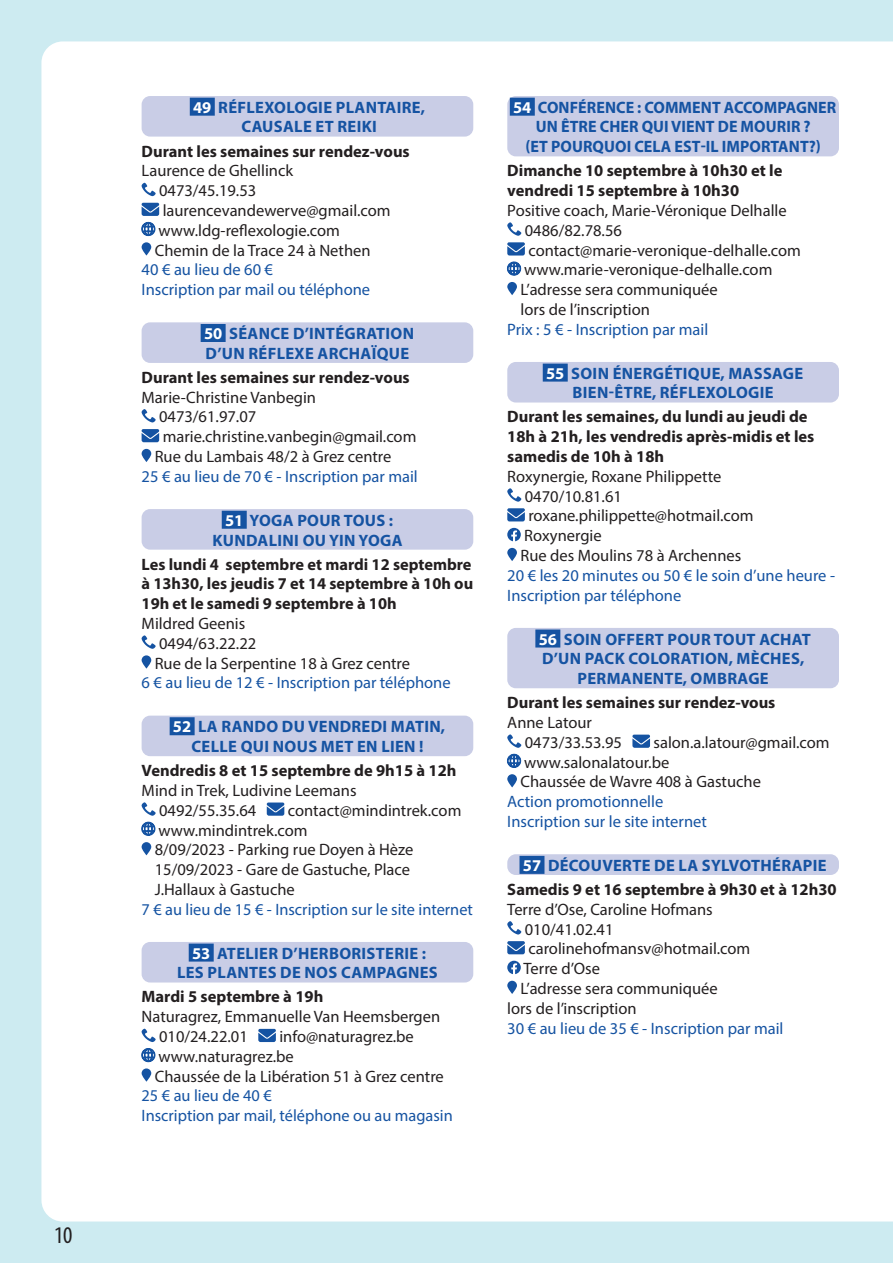
<style>
.page{position:relative;width:893px;height:1263px;background:#cdebf1}
.page>*{position:absolute;margin:0;border:0;box-sizing:border-box;transform-origin:0 0}
.t1{font:condensed 24px "Myriad Pro";color:#231f20}
.t2{font:16.5px/19.8px "Myriad Pro";color:#231f20}
.t3{font:700 16.5px/19.8px "Myriad Pro";color:#231f20}
.t4{font:700 16.5px/19.8px "Myriad Pro";letter-spacing:.02em;color:#1553a2;text-align:center}
.t5{font:16.5px/19.8px "Myriad Pro";color:#1553a2}
.s1{color:#fff}
.s2{color:#1553a2}
</style>
<div class="page">
<div style="left:41px;top:41px;width:852px;height:1180px;background:#fff"></div>
<div style="left:142px;top:96px;width:331px;height:41px;background:#c9cde6;border-radius:9px"></div>
<div style="left:190px;top:98px;width:25px;height:18px;background:#1553a2"></div>
<div style="left:142px;top:322px;width:331px;height:41px;background:#c9cde6;border-radius:9px"></div>
<div style="left:201px;top:324px;width:25px;height:18px;background:#1553a2"></div>
<div style="left:142px;top:509px;width:331px;height:41px;background:#c9cde6;border-radius:9px"></div>
<div style="left:222px;top:511px;width:25px;height:18px;background:#1553a2"></div>
<div style="left:142px;top:716px;width:331px;height:40px;background:#c9cde6;border-radius:9px"></div>
<div style="left:170px;top:717px;width:25px;height:18px;background:#1553a2"></div>
<div style="left:142px;top:942px;width:331px;height:40px;background:#c9cde6;border-radius:9px"></div>
<div style="left:189px;top:943px;width:25px;height:18px;background:#1553a2"></div>
<svg style="left:142px;top:183px;width:14px;height:13px"></svg>
<svg style="left:142px;top:203px;width:17px;height:13px"></svg>
<svg style="left:141px;top:222px;width:14px;height:14px"></svg>
<svg style="left:142px;top:242px;width:9px;height:14px"></svg>
<svg style="left:142px;top:409px;width:14px;height:13px"></svg>
<svg style="left:142px;top:429px;width:17px;height:13px"></svg>
<svg style="left:142px;top:449px;width:9px;height:13px"></svg>
<svg style="left:142px;top:635px;width:14px;height:14px"></svg>
<svg style="left:142px;top:655px;width:9px;height:14px"></svg>
<svg style="left:142px;top:802px;width:14px;height:14px"></svg>
<svg style="left:267px;top:802px;width:17px;height:14px"></svg>
<svg style="left:141px;top:822px;width:14px;height:14px"></svg>
<svg style="left:142px;top:842px;width:9px;height:13px"></svg>
<svg style="left:142px;top:1029px;width:14px;height:13px"></svg>
<svg style="left:258px;top:1029px;width:18px;height:13px"></svg>
<svg style="left:141px;top:1048px;width:14px;height:14px"></svg>
<svg style="left:142px;top:1068px;width:9px;height:14px"></svg>
<div style="left:507px;top:96px;width:332px;height:60px;background:#c9cde6;border-radius:9px"></div>
<div style="left:510px;top:98px;width:25px;height:18px;background:#1553a2"></div>
<div style="left:507px;top:362px;width:332px;height:40px;background:#c9cde6;border-radius:9px"></div>
<div style="left:543px;top:364px;width:25px;height:18px;background:#1553a2"></div>
<div style="left:507px;top:628px;width:332px;height:60px;background:#c9cde6;border-radius:9px"></div>
<div style="left:535px;top:629px;width:25px;height:18px;background:#1553a2"></div>
<div style="left:507px;top:854px;width:332px;height:21px;background:#c9cde6;border-radius:9px"></div>
<div style="left:519px;top:856px;width:25px;height:18px;background:#1553a2"></div>
<svg style="left:507px;top:222px;width:14px;height:14px"></svg>
<svg style="left:507px;top:242px;width:18px;height:14px"></svg>
<svg style="left:507px;top:262px;width:14px;height:14px"></svg>
<svg style="left:507px;top:282px;width:10px;height:13px"></svg>
<svg style="left:507px;top:488px;width:14px;height:14px"></svg>
<svg style="left:507px;top:508px;width:18px;height:13px"></svg>
<svg style="left:507px;top:528px;width:14px;height:13px"></svg>
<svg style="left:507px;top:548px;width:10px;height:13px"></svg>
<svg style="left:507px;top:734px;width:14px;height:14px"></svg>
<svg style="left:632px;top:735px;width:18px;height:13px"></svg>
<svg style="left:507px;top:754px;width:14px;height:14px"></svg>
<svg style="left:507px;top:774px;width:10px;height:13px"></svg>
<svg style="left:507px;top:921px;width:14px;height:13px"></svg>
<svg style="left:507px;top:941px;width:18px;height:13px"></svg>
<svg style="left:507px;top:961px;width:14px;height:13px"></svg>
<svg style="left:507px;top:981px;width:10px;height:13px"></svg>
<h1 class="t1" style="left:54px;top:1220px;width:20px">10</h1>
<p class="t4" style="left:193px;top:97px;width:233px"><span class="s1">49</span> RÉFLEXOLOGIE PLANTAIRE,<br>CAUSALE ET REIKI</p>
<p class="t3" style="left:142px;top:141px;width:270px">Durant les semaines sur rendez-vous</p>
<p class="t2" style="left:142px;top:161px;width:153px">Laurence de Ghellinck</p>
<p class="t2" style="left:159px;top:180px;width:99px">0473/45.19.53</p>
<p class="t2" style="left:163px;top:200px;width:229px">laurencevandewerve@gmail.com</p>
<p class="t2" style="left:159px;top:220px;width:183px">www.ldg-reflexologie.com</p>
<p class="t2" style="left:155px;top:240px;width:217px">Chemin de la Trace 24 à Nethen</p>
<p class="t5" style="left:142px;top:260px;width:230px">40 € au lieu de 60 €<br>Inscription par mail ou téléphone</p>
<p class="t4" style="left:204px;top:323px;width:212px;text-align:left"><span class="s1">50</span> SÉANCE D’INTÉGRATION<br>D’UN RÉFLEXE ARCHAÏQUE</p>
<p class="t3" style="left:142px;top:367px;width:270px">Durant les semaines sur rendez-vous</p>
<p class="t2" style="left:142px;top:387px;width:176px">Marie-Christine Vanbegin</p>
<p class="t2" style="left:159px;top:407px;width:99px">0473/61.97.07</p>
<p class="t2" style="left:163px;top:427px;width:255px">marie.christine.vanbegin@gmail.com</p>
<p class="t2" style="left:155px;top:446px;width:238px">Rue du Lambais 48/2 à Grez centre</p>
<p class="t5" style="left:142px;top:466px;width:278px">25 € au lieu de 70 € - Inscription par mail</p>
<p class="t4" style="left:212px;top:510px;width:192px"><span class="s1">51</span> YOGA POUR TOUS :<br>KUNDALINI OU YIN YOGA</p>
<p class="t3" style="left:142px;top:554px;width:333px;text-align:justify">Les lundi 4 septembre et mardi 12 septembre à 13h30, les jeudis 7 et 14 septembre à 10h ou 19h et le samedi 9 septembre à 10h</p>
<p class="t2" style="left:155px;top:613px;width:257px;text-indent:-13px">Mildred Geenis<br>0494/63.22.22<br>Rue de la Serpentine 18 à Grez centre</p>
<p class="t5" style="left:142px;top:673px;width:311px">6 € au lieu de 12 € - Inscription par téléphone</p>
<p class="t4" style="left:173px;top:716px;width:274px"><span class="s1">52</span> LA RANDO DU VENDREDI MATIN,<br>CELLE QUI NOUS MET EN LIEN !</p>
<p class="t3" style="left:142px;top:760px;width:316px">Vendredis 8 et 15 septembre de 9h15 à 12h</p>
<p class="t2" style="left:159px;top:780px;width:199px;text-indent:-18px">Mind in Trek, Ludivine Leemans<br>0492/55.35.64</p>
<p class="t2" style="left:155px;top:800px;width:308px;text-indent:133px">contact@mindintrek.com www.mindintrek.com<br>8/09/2023 - Parking rue Doyen à Hèze<br>15/09/2023 - Gare de Gastuche, Place<br>J.Hallaux à Gastuche</p>
<p class="t5" style="left:142px;top:899px;width:333px">7 € au lieu de 15 € - Inscription sur le site internet</p>
<p class="t4" style="left:177px;top:942px;width:262px"><span class="s1">53</span> ATELIER D’HERBORISTERIE :<br>LES PLANTES DE NOS CAMPAGNES</p>
<p class="t3" style="left:142px;top:986px;width:183px">Mardi 5 septembre à 19h</p>
<p class="t2" style="left:159px;top:1006px;width:283px;text-indent:-18px">Naturagrez, Emmanuelle Van Heemsbergen<br>010/24.22.01</p>
<p class="t2" style="left:155px;top:1026px;width:291px;text-indent:125px">info@naturagrez.be www.naturagrez.be<br>Chaussée de la Libération 51 à Grez centre</p>
<p class="t5" style="left:142px;top:1086px;width:313px">25 € au lieu de 40 €<br>Inscription par mail, téléphone ou au magasin</p>
<p class="t4" style="left:513px;top:97px;width:325px"><span class="s1">54</span> CONFÉRENCE : COMMENT ACCOMPAGNER<br>UN ÊTRE CHER QUI VIENT DE MOURIR ?<br>(ET POURQUOI CELA EST-IL IMPORTANT?)</p>
<p class="t3" style="left:507px;top:160px;width:277px">Dimanche 10 septembre à 10h30 et le vendredi 15 septembre à 10h30</p>
<p class="t2" style="left:507px;top:200px;width:281px">Positive coach, Marie-Véronique Delhalle</p>
<p class="t2" style="left:525px;top:220px;width:99px">0486/82.78.56</p>
<p class="t2" style="left:528px;top:240px;width:274px">contact@marie-veronique-delhalle.com</p>
<p class="t2" style="left:524px;top:260px;width:250px">www.marie-veronique-delhalle.com</p>
<p class="t2" style="left:520px;top:279px;width:199px">L’adresse sera communiquée</p>
<p class="t2" style="left:520px;top:299px;width:131px">lors de l’inscription</p>
<p class="t5" style="left:507px;top:319px;width:203px">Prix : 5 € - Inscription par mail</p>
<p class="t4" style="left:546px;top:363px;width:259px"><span class="s1">55</span> SOIN ÉNERGÉTIQUE, MASSAGE<br>BIEN-ÊTRE, RÉFLEXOLOGIE</p>
<p class="t3" style="left:507px;top:406px;width:309px">Durant les semaines, du lundi au jeudi de<br>18h à 21h, les vendredis après-midis et les samedis de 10h à 18h</p>
<p class="t2" style="left:507px;top:466px;width:215px">Roxynergie, Roxane Philippette</p>
<p class="t2" style="left:525px;top:486px;width:99px">0470/10.81.61</p>
<p class="t2" style="left:528px;top:506px;width:227px">roxane.philippette@hotmail.com</p>
<p class="t2" style="left:524px;top:526px;width:79px">Roxynergie</p>
<p class="t2" style="left:520px;top:545px;width:222px">Rue des Moulins 78 à Archennes</p>
<p class="t5" style="left:507px;top:565px;width:329px">20 € les 20 minutes ou 50 € le soin d’une heure -<br>Inscription par téléphone</p>
<p class="t4" style="left:539px;top:628px;width:274px"><span class="s1">56</span> SOIN OFFERT POUR TOUT ACHAT<br>D’UN PACK COLORATION, MÈCHES,<br>PERMANENTE, OMBRAGE</p>
<p class="t3" style="left:507px;top:692px;width:270px">Durant les semaines sur rendez-vous</p>
<p class="t2" style="left:525px;top:712px;width:99px;text-indent:-18px">Anne Latour<br>0473/33.53.95</p>
<p class="t2" style="left:520px;top:732px;width:311px;text-indent:133px">salon.a.latour@gmail.com www.salonalatour.be<br>Chaussée de Wavre 408 à Gastuche</p>
<p class="t5" style="left:507px;top:791px;width:201px">Action promotionnelle<br>Inscription sur le site internet</p>
<p class="t3" style="left:507px;top:853px;width:331px;line-height:24px;text-align:center"><span class="s1">57</span> <span class="s2">DÉCOUVERTE DE LA SYLVOTHÉRAPIE<br></span>Samedis 9 et 16 septembre à 9h30 et à 12h30</p>
<p class="t2" style="left:507px;top:899px;width:207px">Terre d’Ose, Caroline Hofmans</p>
<p class="t2" style="left:525px;top:919px;width:90px">010/41.02.41</p>
<p class="t2" style="left:528px;top:939px;width:223px">carolinehofmansv@hotmail.com</p>
<p class="t2" style="left:524px;top:958px;width:78px">Terre d’Ose</p>
<p class="t2" style="left:520px;top:978px;width:199px">L’adresse sera communiquée</p>
<p class="t2" style="left:507px;top:998px;width:131px">lors de l’inscription</p>
<p class="t5" style="left:507px;top:1018px;width:278px">30 € au lieu de 35 € - Inscription par mail</p>
</div>
